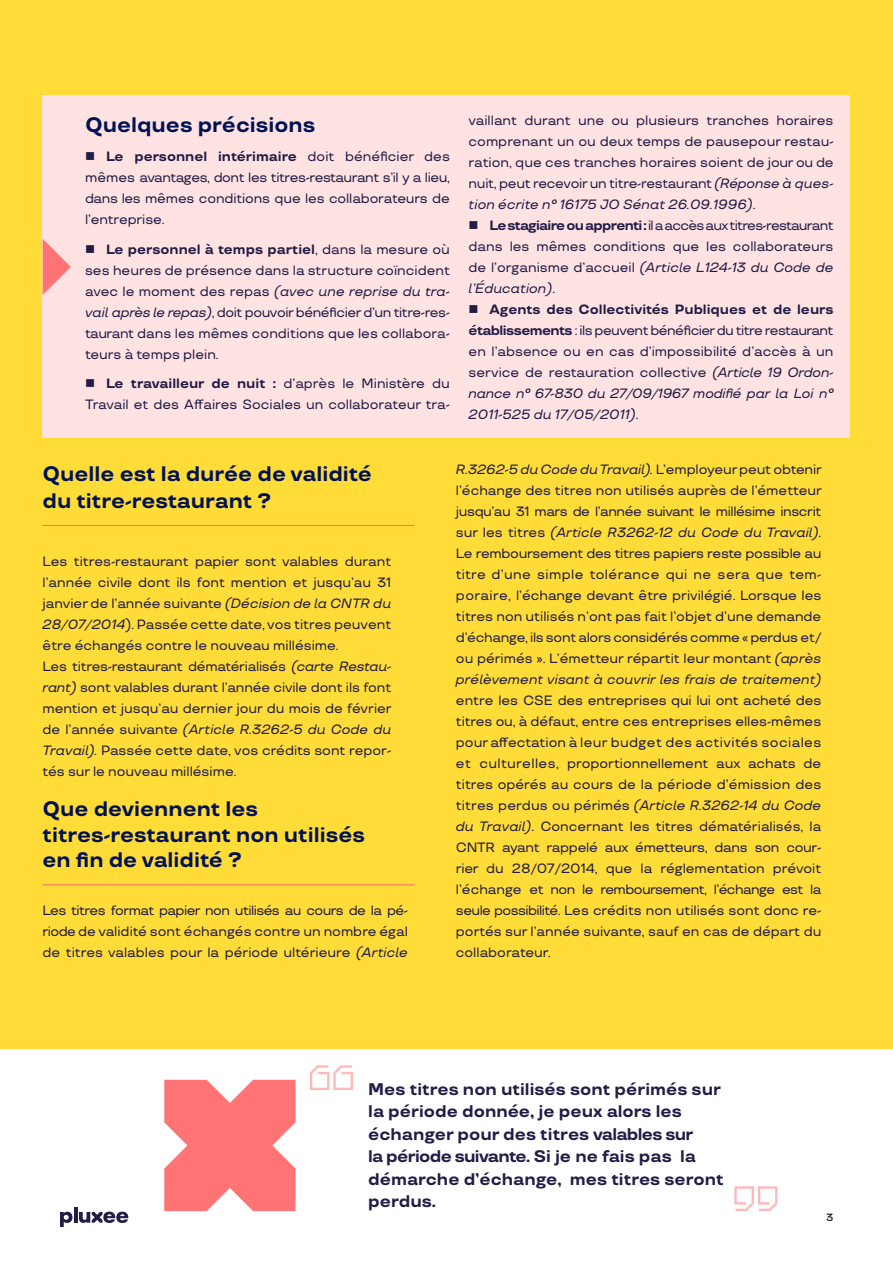
<style>
.page{position:relative;width:893px;height:1263px;background:#fff}
.page>*{position:absolute;margin:0;border:0;box-sizing:border-box;transform-origin:0 0}
.t1{font:700 21px "TT Travels";color:#001253}
.t2{font:700 16.8px/22.4px "TT Travels";color:#221c46}
.t3{font:700 16.8px "TT Travels";letter-spacing:-.04em;color:#221c46}
.t4{font:500 13.5px/21px "TT Travels";color:#221c46;text-align:justify}
.t5{font:600 10.5px "TT Travels";color:#231f20}
.s1{font-weight:700}
.s2{font-style:italic}
</style>
<div class="page">
<div style="left:0;top:0;width:893px;height:1048px;background:#ffdc37"></div>
<hr style="left:43px;top:525px;width:372px;height:1px;background:#ff7375">
<div style="left:43px;top:96px;width:807px;height:342px;background:#ffe3e3"></div>
<svg style="left:43px;top:239px;width:28px;height:56px"></svg>
<hr style="left:43px;top:884px;width:371px;height:1px;background:#ff7375">
<svg style="left:164px;top:1080px;width:132px;height:131px;background:#ff8586"></svg>
<svg style="left:310px;top:1065px;width:43px;height:25px"></svg>
<svg style="left:734px;top:1186px;width:43px;height:25px"></svg>
<svg style="left:60px;top:1212px;width:13px;height:15px"></svg>
<hr style="left:74px;top:1208px;width:3px;height:15px;background:#221c46">
<svg style="left:79px;top:1211px;width:49px;height:12px"></svg>
<p class="t1" style="left:85px;top:112px;width:232px">Quelques précisions</p>
<p class="t4" style="left:85px;top:146px;width:366px;text-indent:21px"><span class="s1">Le personnel intérimaire</span> doit bénéficier des mêmes avantages, dont les titres-restaurant s’il y a lieu, dans les mêmes conditions que les collaborateurs de l’entreprise.</p>
<p class="t4" style="left:85px;top:239px;width:366px;text-indent:21px"><span class="s1">Le personnel à temps partiel</span>, dans la mesure où ses heures de présence dans la structure coïncident avec le moment des repas <span class="s2">(avec une reprise du tra&shy;vail après le repas)</span>, doit pouvoir bénéficier d’un titre-res&shy;taurant dans les mêmes conditions que les collabora&shy;teurs à temps plein.</p>
<p class="t4" style="left:85px;top:373px;width:366px;text-align:right"><span class="s1">Le travailleur de nuit :</span> d’après le Ministère du<br>Travail et des Affaires Sociales un collaborateur tra-</p>
<p class="t4" style="left:469px;top:110px;width:366px">vaillant durant une ou plusieurs tranches horaires comprenant un ou deux temps de pausepour restau&shy;ration, que ces tranches horaires soient de jour ou de nuit, peut recevoir un titre-restaurant <span class="s2">(Réponse à ques&shy;tion écrite n° 16175 JO Sénat 26.09.1996)</span>.</p>
<p class="t4" style="left:469px;top:215px;width:366px;text-indent:21px"><span class="s1">Le stagiaire ou apprenti :</span> il a accès aux titres-restaurant dans les mêmes conditions que les collaborateurs de l’organisme d’accueil <span class="s2">(Article L124-13 du Code de l’Éducation)</span>.</p>
<p class="t4" style="left:469px;top:299px;width:366px;text-indent:21px"><span class="s1">Agents des Collectivités Publiques et de leurs établissements</span> : ils peuvent bénéficier du titre restaurant en l’absence ou en cas d’impossibilité d’accès à un service de restauration collective <span class="s2">(Article 19 Ordon&shy;nance n° 67-830 du 27/09/1967 modifié par la Loi n° 2011-525 du 17/05/2011)</span>.</p>
<p class="t1" style="left:43px;top:461px;width:331px">Quelle est la durée de validité</p>
<p class="t1" style="left:43px;top:488px;width:230px">du titre-restaurant ?</p>
<p class="t4" style="left:43px;top:551px;width:350px">Les titres-restaurant papier sont valables durant l’année civile dont ils font mention et jusqu’au 31 janvier de l’année suivante <span class="s2">(Décision de la CNTR du 28/07/2014</span>). Passée cette date, vos titres peuvent être échangés contre le nouveau millésime.</p>
<p class="t4" style="left:43px;top:656px;width:351px">Les titres-restaurant dématérialisés <span class="s2">(carte Restau&shy;rant)</span> sont valables durant l’année civile dont ils font mention et jusqu’au dernier jour du mois de février de l’année suivante <span class="s2">(Article R.3262-5 du Code du Travail).</span> Passée cette date, vos crédits sont repor&shy;tés sur le nouveau millésime.</p>
<p class="t1" style="left:43px;top:796px;width:217px">Que deviennent les</p>
<p class="t1" style="left:43px;top:822px;width:324px">titres-restaurant non utilisés</p>
<p class="t1" style="left:43px;top:847px;width:201px">en fin de validité ?</p>
<p class="t4" style="left:43px;top:900px;width:367px">Les titres format papier non utilisés au cours de la pé&shy;riode de validité sont échangés contre un nombre égal de titres valables pour la période ultérieure <span class="s2">(Article</span></p>
<p class="t4" style="left:456px;top:459px;width:368px"><span class="s2">R.3262-5 du Code du Travail).</span> L’employeur peut obtenir l’échange des titres non utilisés auprès de l’émetteur jusqu’au 31 mars de l’année suivant le millésime inscrit sur les titres <span class="s2">(Article R3262-12 du Code du Travail)</span>.<br>Le remboursement des titres papiers reste possible au titre d’une simple tolérance qui ne sera que tem&shy;poraire, l’échange devant être privilégié. Lorsque les titres non utilisés n’ont pas fait l’objet d’une demande d’échange, ils sont alors considérés comme « perdus et/ ou périmés ». L’émetteur répartit leur montant <span class="s2">(après prélèvement visant à couvrir les frais de traitement) </span>entre les CSE des entreprises qui lui ont acheté des titres ou, à défaut, entre ces entreprises elles-mêmes pour affectation à leur budget des activités sociales et culturelles, proportionnellement aux achats de titres opérés au cours de la période d’émission des titres perdus ou périmés <span class="s2">(Article R.3262-14 du Code du Travail)</span>. Concernant les titres dématérialisés, la CNTR ayant rappelé aux émetteurs, dans son cour&shy;rier du 28/07/2014, que la réglementation prévoit l’échange et non le remboursement, l’échange est la seule possibilité. Les crédits non utilisés sont donc re&shy;portés sur l’année suivante, sauf en cas de départ du collaborateur.</p>
<p class="t2" style="left:368px;top:1078px;width:355px">Mes titres non utilisés sont périmés sur</p>
<p class="t2" style="left:368px;top:1101px;width:315px">la période donnée, je peux alors les</p>
<p class="t2" style="left:368px;top:1123px;width:327px">échanger pour des titres valables sur</p>
<p class="t3" style="left:368px;top:1146px;width:329px">la période suivante. Si je ne fais pas la</p>
<p class="t2" style="left:368px;top:1168px;width:357px">démarche d’échange, mes titres seront perdus.</p>
<p class="t5" style="left:826px;top:1210px;width:9px">3</p>
</div>
